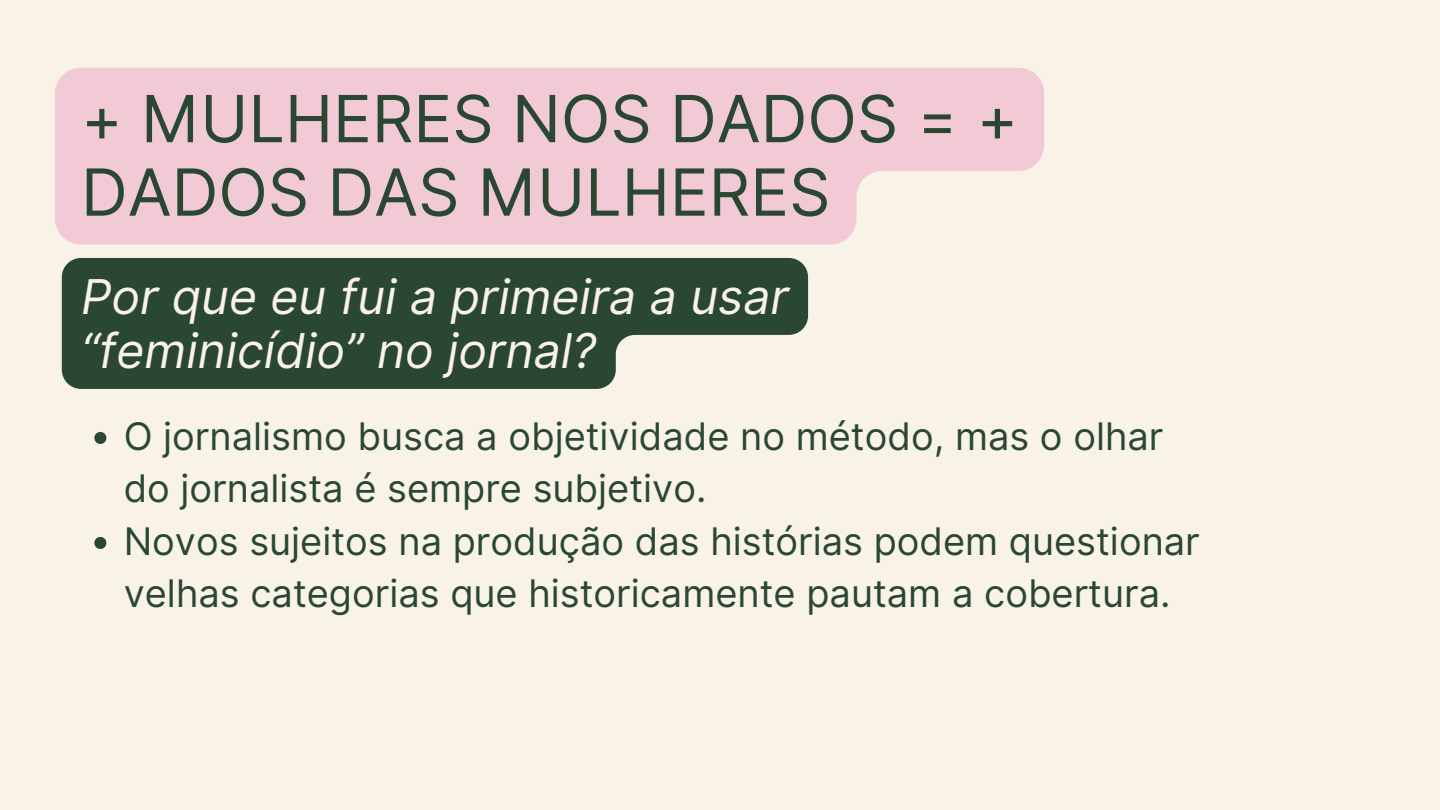
<style>
.page{position:relative;width:1440px;height:810px;background:#f8f2e7}
.page>*{position:absolute;margin:0;border:0;box-sizing:border-box;transform-origin:0 0}
.t1{font:65px/73.5px "Inter";color:#294733}
.t2{font:italic 48px/54px "Inter";color:#f8f2e7}
.t3{font:38px/52.5px "Inter";color:#294733}
</style>
<div class="page">
<svg style="left:94px;top:432px;width:12px;height:12px"></svg>
<svg style="left:94px;top:537px;width:12px;height:12px"></svg>
<svg style="left:62px;top:258px;width:746px;height:131px;background:#3f5946"></svg>
<svg style="left:55px;top:68px;width:989px;height:176px;background:#f1cdd6"></svg>
<p class="t1" style="left:81px;top:82px;width:939px">+ MULHERES NOS DADOS = +<br>DADOS DAS MULHERES</p>
<p class="t2" style="left:81px;top:270px;width:709px">Por que eu fui a primeira a usar “feminicídio” no jornal?</p>
<h1 class="t3" style="left:124px;top:410px;width:1041px">O jornalismo busca a objetividade no método, mas o olhar do jornalista é sempre subjetivo.</h1>
<h2 class="t3" style="left:124px;top:515px;width:1078px">Novos sujeitos na produção das histórias podem questionar velhas categorias que historicamente pautam a cobertura.</h2>
</div>
